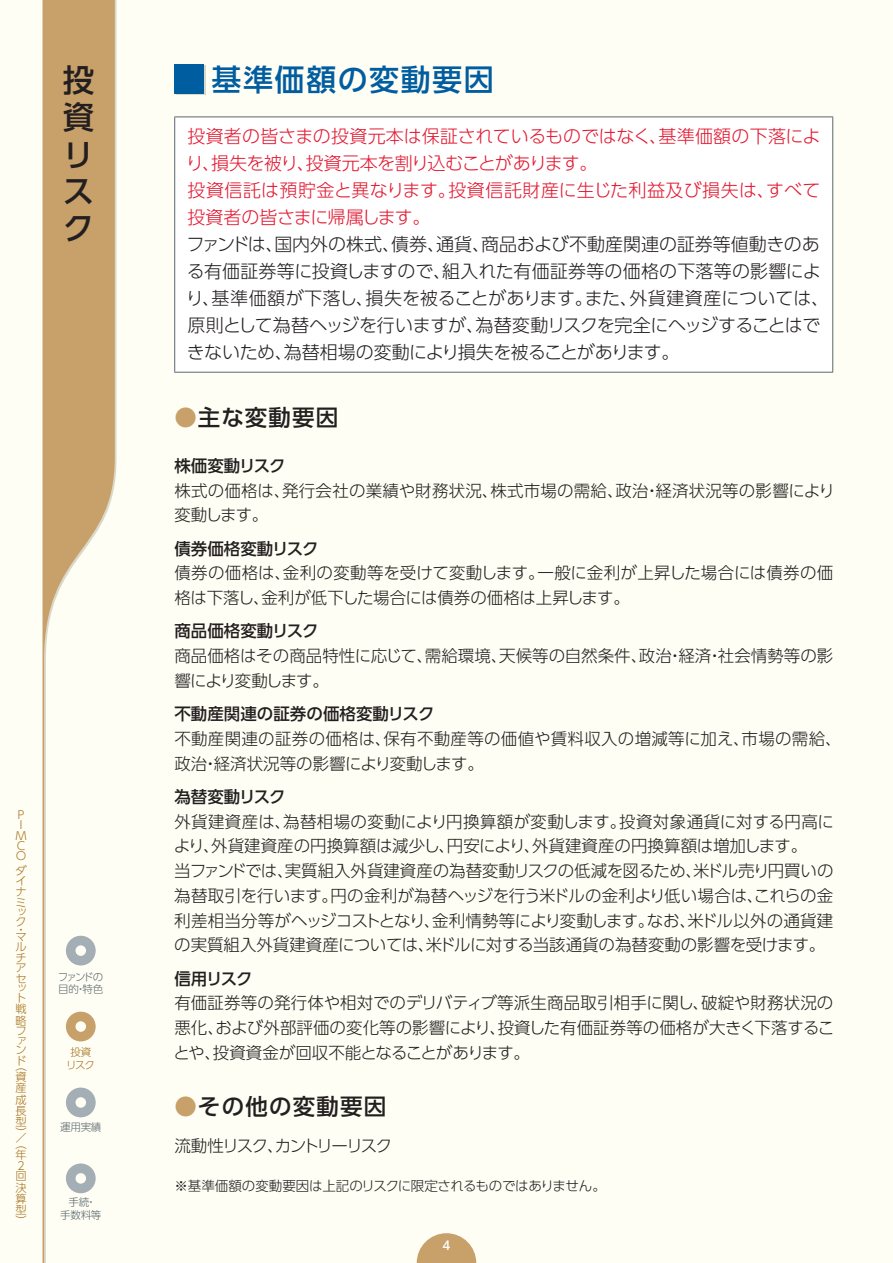
<style>
.page{position:relative;width:893px;height:1263px;background:#fffef4}
.page>*{position:absolute;margin:0;border:0;box-sizing:border-box;transform-origin:0 0}
.t1{font:500 31.5px/37.2px "UD Shin Go Pro";color:#231f20}
.A-大見出し{font:500 30px "UD Shin Go Pro";letter-spacing:.05em;color:#005da0}
.A-中見出し{font:500 22.5px "UD Shin Go Pro";letter-spacing:.05em;color:#231f20}
.A-11pt{font:300 18px/27px "UD Shin Go Pro";color:#231f20}
.A-11pt-2{font:300 18px/27px "UD Shin Go Pro";letter-spacing:-.005em;color:#e21931}
.A-11pt-3{font:300 16.5px/24.8px "UD Shin Go Pro";color:#231f20}
.A-小見出し{font:500 16.5px "UD Shin Go Pro";color:#231f20}
.A-11pt-4{font:300 16.5px "UD Shin Go Pro";letter-spacing:-.1em;color:#231f20}
.A-小見出し-2{font:500 16.5px "UD Shin Go Pro";letter-spacing:-.035em;color:#231f20}
.A-9pt{font:300 13.5px "UD Shin Go Pro";letter-spacing:-.02em;color:#231f20}
.t2{font:500 12px "UD Shin Go Pro";color:#fff}
.t3{font:300 11.25px/10.2px "UD Shin Go Pro";color:#a6721e}
.t4{font:300 10.5px/12.6px "UD Shin Go Pro";letter-spacing:-.02em;color:#5a676e;text-align:center}
.t5{font:300 10.5px/12.6px "UD Shin Go Pro";letter-spacing:-.13em;color:#5a676e}
.t6{font:300 10.5px/12.6px "UD Shin Go Pro";color:#a6721e;text-align:center}
.s1{color:#c7a06a}
</style>
<div class="page">
<svg style="left:417px;top:1233px;width:59px;height:30px"></svg>
<svg style="left:43px;top:0;width:72px;height:1263px"></svg>
<svg style="left:66px;top:936px;width:30px;height:29px"></svg>
<svg style="left:66px;top:1012px;width:30px;height:29px"></svg>
<svg style="left:66px;top:1087px;width:30px;height:30px"></svg>
<svg style="left:66px;top:1163px;width:30px;height:30px"></svg>
<div style="left:176px;top:65px;width:30px;height:30px;background:#dad9c9"></div>
<div style="left:174px;top:64px;width:30px;height:30px;background:#005da0"></div>
<div style="left:175px;top:117px;width:658px;height:255px;background:#fff"></div>
<hr style="left:174px;top:117px;width:659px;height:1px;background:#5a676e">
<hr style="left:174px;top:117px;width:1px;height:255px;background:#5a676e">
<hr style="left:832px;top:117px;width:1px;height:255px;background:#5a676e">
<hr style="left:174px;top:372px;width:659px;height:1px;background:#5a676e">
<h1 class="t1" style="left:63px;top:60px;width:33px">投資リスク</h1>
<p class="t3" style="left:16px;top:809px;width:12px">Ｐ<br>Ｉ<br>Ｍ<br>Ｃ<br>Ｏ</p>
<p class="t3" style="left:16px;top:864px;width:13px;line-height:10.8px">ダイナミ</p>
<p class="t3" style="left:16px;top:907px;width:12px;line-height:9.8px">ック</p>
<p class="t3" style="left:16px;top:924px;width:8px">・</p>
<p class="t3" style="left:16px;top:930px;width:12px;line-height:10.6px;text-align:justify">マルチアセ</p>
<p class="t3" style="left:16px;top:983px;width:12px;line-height:9.8px">ット</p>
<p class="t3" style="left:16px;top:1004px;width:12px;text-align:justify">戦略ファン</p>
<p class="t3" style="left:16px;top:1056px;width:12px;line-height:13.8px">ド（資</p>
<p class="t3" style="left:16px;top:1082px;width:13px;line-height:11.2px;text-align:justify">産成長型）</p>
<p class="t3" style="left:16px;top:1132px;width:12px">／</p>
<p class="t3" style="left:16px;top:1137px;width:12px;line-height:11.1px">（年<br>２回決算型）</p>
<p class="t5" style="left:58px;top:970px;width:47px">ファンドの目的・特色</p>
<p class="t6" style="left:66px;top:1045px;width:30px">投資リスク</p>
<p class="t4" style="left:60px;top:1120px;width:43px">運用実績</p>
<p class="t4" style="left:60px;top:1195px;width:43px">手続・<br>手数料等</p>
<p class="A-大見出し" style="left:212px;top:55px;width:284px">基準価額の変動要因</p>
<p class="A-11pt-2" style="left:186px;top:122px;width:636px">投資者の皆さまの投資元本は保証されているものではなく、基準価額の下落により、損失を被り、投資元本を割り込むことがあります。</p>
<p class="A-11pt-2" style="left:187px;top:176px;width:634px">投資信託は預貯金と異なります。投資信託財産に生じた利益及び損失は、すべて投資者の皆さまに帰属します。</p>
<p class="A-11pt" style="left:186px;top:230px;width:645px">ファンドは、国内外の株式、債券、通貨、商品および不動産関連の証券等値動きのある有価証券等に投資しますので、組入れた有価証券等の価格の下落等の影響により、基準価額が下落し、損失を被ることがあります。また、外貨建資産については、原則として為替ヘッジを行いますが、為替変動リスクを完全にヘッジすることはできないため、為替相場の変動により損失を被ることがあります。</p>
<p class="A-中見出し" style="left:174px;top:400px;width:165px"><span class="s1">●</span>主な変動要因</p>
<p class="A-小見出し-2" style="left:174px;top:452px;width:113px">株価変動リスク</p>
<p class="A-11pt-3" style="left:174px;top:477px;width:662px">株式の価格は、発行会社の業績や財務状況、株式市場の需給、政治・経済状況等の影響により変動します。</p>
<p class="A-小見出し" style="left:174px;top:535px;width:146px">債券価格変動リスク</p>
<p class="A-11pt-3" style="left:174px;top:560px;width:661px">債券の価格は、金利の変動等を受けて変動します。一般に金利が上昇した場合には債券の価格は下落し、金利が低下した場合には債券の価格は上昇します。</p>
<p class="A-小見出し" style="left:174px;top:618px;width:146px">商品価格変動リスク</p>
<p class="A-11pt-3" style="left:174px;top:643px;width:661px">商品価格はその商品特性に応じて、需給環境、天候等の自然条件、政治・経済・社会情勢等の影響により変動します。</p>
<p class="A-小見出し" style="left:174px;top:700px;width:262px">不動産関連の証券の価格変動リスク</p>
<p class="A-11pt-3" style="left:174px;top:726px;width:669px">不動産関連の証券の価格は、保有不動産等の価値や賃料収入の増減等に加え、市場の需給、政治・経済状況等の影響により変動します。</p>
<p class="A-小見出し-2" style="left:174px;top:783px;width:113px">為替変動リスク</p>
<p class="A-11pt-3" style="left:174px;top:808px;width:662px">外貨建資産は、為替相場の変動により円換算額が変動します。投資対象通貨に対する円高により、外貨建資産の円換算額は減少し、円安により、外貨建資産の円換算額は増加します。</p>
<p class="A-11pt-3" style="left:174px;top:858px;width:661px;text-align:justify">当ファンドでは、実質組入外貨建資産の為替変動リスクの低減を図るため、米ドル売り円買いの為替取引を行います。円の金利が為替ヘッジを行う米ドルの金利より低い場合は、これらの金利差相当分等がヘッジコストとなり、金利情勢等により変動します。なお、米ドル以外の通貨建の実質組入外貨建資産については、米ドルに対する当該通貨の為替変動の影響を受けます。</p>
<p class="A-小見出し" style="left:174px;top:965px;width:80px">信用リスク</p>
<p class="A-11pt-3" style="left:173px;top:990px;width:662px;text-align:justify">有価証券等の発行体や相対でのデリバティブ等派生商品取引相手に関し、破綻や財務状況の悪化、および外部評価の変化等の影響により、投資した有価証券等の価格が大きく下落することや、投資資金が回収不能となることがあります。</p>
<p class="A-中見出し" style="left:174px;top:1088px;width:213px"><span class="s1">●</span>その他の変動要因</p>
<p class="A-11pt-4" style="left:174px;top:1132px;width:219px">流動性リスク、カントリーリスク</p>
<p class="A-9pt" style="left:174px;top:1174px;width:433px">※基準価額の変動要因は上記のリスクに限定されるものではありません。</p>
<p class="t2" style="left:442px;top:1236px;width:9px">4</p>
</div>
